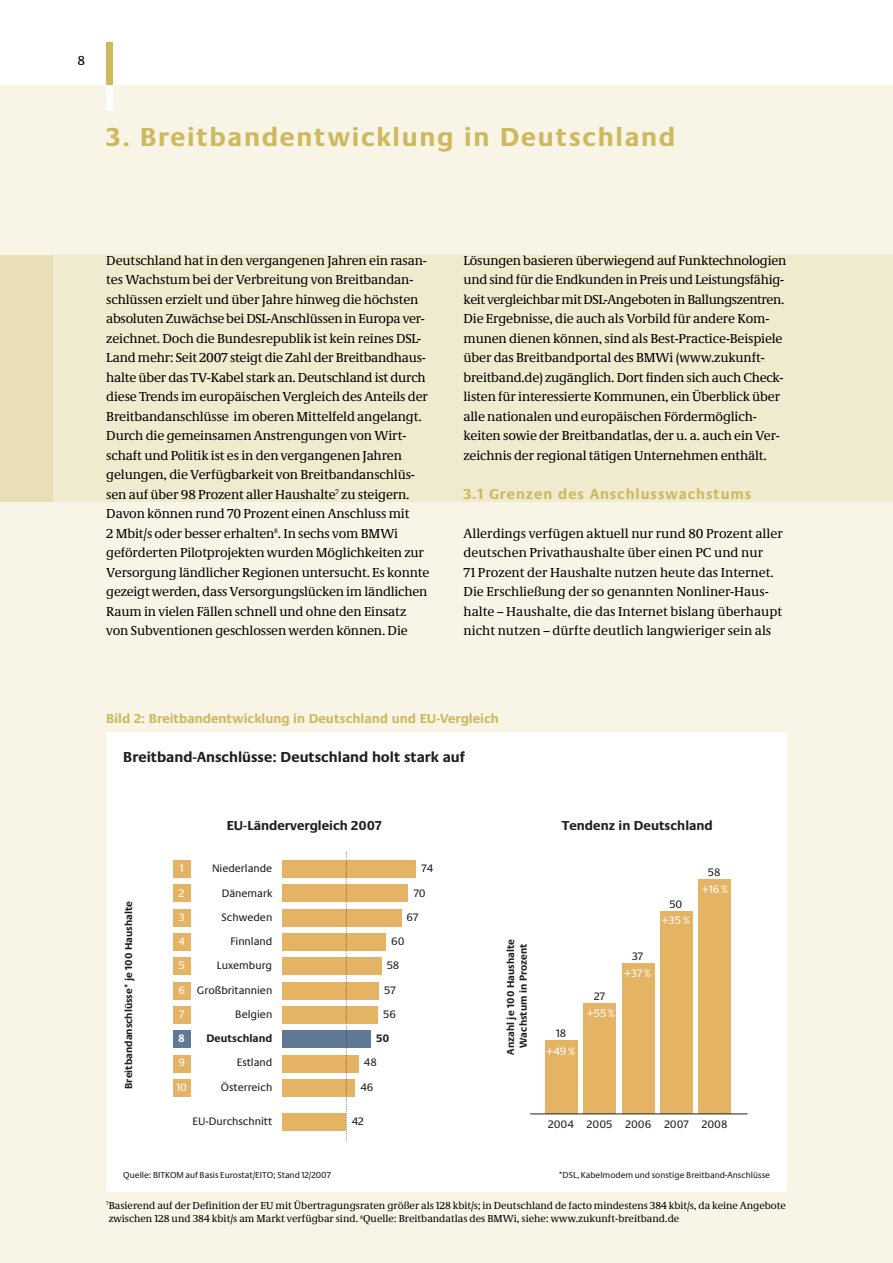
<style>
.page{position:relative;width:893px;height:1263px;background:#fff}
.page>*{position:absolute;margin:0;border:0;box-sizing:border-box;transform-origin:0 0}
.t1{font:700 27px "Neue Praxis";letter-spacing:.06em;color:#ceb95e}
.t2{font:700 15px "Neue Praxis";color:#231f20}
.t3{font:700 15px "Neue Praxis";letter-spacing:.06em;color:#ceb95e}
.t4{font:13.5px/19.5px "Neue Demos";letter-spacing:-.01em;color:#000}
.t5{font:700 13.5px "Neue Praxis";color:#ceb95e}
.t6{font:700 13.5px "Neue Praxis";color:#231f20}
.t7{font:13.5px "Neue Praxis";color:#000}
.t8{font:11.25px/24.3px "Neue Praxis";color:#231f20;text-align:right}
.t9{font:11.25px/24.3px "Neue Praxis";color:#fff}
.t10{font:700 11.25px "Neue Praxis";color:#231f20}
.t11{font:700 11.25px "Neue Praxis";color:#fff}
.t12{font:10.5px/13.5px "Neue Demos";color:#000}
.t13{font:700 10.5px/12.6px "Neue Praxis";color:#231f20;text-align:center}
.t14{font:9px "Neue Praxis";color:#231f20}
</style>
<div class="page">
<div style="left:0;top:85px;width:893px;height:1178px;background:#f8f5e7"></div>
<div style="left:0;top:255px;width:893px;height:247px;background:#f0eacf"></div>
<div style="left:0;top:255px;width:53px;height:247px;background:#e9dfb6"></div>
<div style="left:106px;top:43px;width:7px;height:42px;background:#ceb95e"></div>
<div style="left:106px;top:85px;width:7px;height:26px;background:#fff"></div>
<div style="left:106px;top:733px;width:681px;height:455px;background:#fff"></div>
<div style="left:173px;top:860px;width:17px;height:18px;background:#e5b364"></div>
<div style="left:173px;top:885px;width:17px;height:17px;background:#e5b364"></div>
<div style="left:173px;top:909px;width:17px;height:17px;background:#e5b364"></div>
<div style="left:173px;top:933px;width:17px;height:18px;background:#e5b364"></div>
<div style="left:173px;top:958px;width:17px;height:17px;background:#e5b364"></div>
<div style="left:173px;top:982px;width:17px;height:17px;background:#e5b364"></div>
<div style="left:173px;top:1006px;width:17px;height:17px;background:#e5b364"></div>
<div style="left:173px;top:1030px;width:17px;height:18px;background:#5f7995"></div>
<div style="left:173px;top:1055px;width:17px;height:17px;background:#e5b364"></div>
<div style="left:173px;top:1079px;width:17px;height:17px;background:#e5b364"></div>
<div style="left:282px;top:860px;width:134px;height:18px;background:#e5b364"></div>
<div style="left:282px;top:885px;width:126px;height:17px;background:#e5b364"></div>
<div style="left:282px;top:909px;width:119px;height:17px;background:#e5b364"></div>
<div style="left:282px;top:933px;width:104px;height:18px;background:#e5b364"></div>
<div style="left:282px;top:958px;width:99px;height:17px;background:#e5b364"></div>
<div style="left:282px;top:982px;width:97px;height:17px;background:#e5b364"></div>
<div style="left:282px;top:1006px;width:96px;height:17px;background:#e5b364"></div>
<div style="left:282px;top:1030px;width:89px;height:18px;background:#5f7995"></div>
<div style="left:282px;top:1055px;width:76px;height:17px;background:#e5b364"></div>
<div style="left:282px;top:1079px;width:73px;height:17px;background:#e5b364"></div>
<div style="left:282px;top:1113px;width:64px;height:17px;background:#e5b364"></div>
<div style="left:545px;top:1040px;width:33px;height:74px;background:#e5b364"></div>
<div style="left:584px;top:1003px;width:32px;height:111px;background:#e5b364"></div>
<div style="left:622px;top:963px;width:32px;height:151px;background:#e5b364"></div>
<div style="left:660px;top:911px;width:32px;height:203px;background:#e5b364"></div>
<div style="left:698px;top:879px;width:33px;height:235px;background:#e5b364"></div>
<hr style="left:530px;top:1113px;width:217px;height:1px;background:#231f20">
<svg style="left:346px;top:852px;width:1px;height:289px"></svg>
<p class="t7" style="left:77px;top:55px;width:9px">8</p>
<h1 class="t1" style="left:106px;top:127px;width:571px">3. Breitbandentwicklung in Deutschland</h1>
<p class="t4" style="left:106px;top:252px;width:325px">Deutschland hat in den vergangenen Jahren ein rasan&shy;tes Wachstum bei der Verbreitung von Breitbandan&shy;schlüssen erzielt und über Jahre hinweg die höchsten absoluten Zuwächse bei DSL-Anschlüssen in Europa ver&shy;zeichnet. Doch die Bundesrepublik ist kein reines DSL-Land mehr: Seit 2007 steigt die Zahl der Breitbandhaus&shy;halte über das TV-Kabel stark an. Deutschland ist durch diese Trends im europäischen Vergleich des Anteils der Breitbandanschlüsse im oberen Mittelfeld angelangt.<br>Durch die gemeinsamen Anstrengungen von Wirt&shy;schaft und Politik ist es in den vergangenen Jahren gelungen, die Verfügbarkeit von Breitbandanschlüs&shy;sen auf über 98 Prozent aller Haushalte<sup>7</sup> zu steigern.<br>Davon können rund 70 Prozent einen Anschluss mit<br>2 Mbit/s oder besser erhalten<sup>8</sup>. In sechs vom BMWi geförderten Pilotprojekten wurden Möglichkeiten zur Versorgung ländlicher Regionen untersucht. Es konnte gezeigt werden, dass Versorgungslücken im ländlichen Raum in vielen Fällen schnell und ohne den Einsatz von Subventionen geschlossen werden können. Die</p>
<p class="t4" style="left:463px;top:252px;width:324px">Lösungen basieren überwiegend auf Funktechnologien und sind für die Endkunden in Preis und Leistungsfähig&shy;keit vergleichbar mit DSL-Angeboten in Ballungszentren.<br>Die Ergebnisse, die auch als Vorbild für andere Kom&shy;munen dienen können, sind als Best-Practice-Beispiele über das Breitbandportal des BMWi (www.zukunft&shy;breitband.de) zugänglich. Dort finden sich auch Check&shy;listen für interessierte Kommunen, ein Überblick über alle nationalen und europäischen Fördermöglich&shy;keiten sowie der Breitbandatlas, der u. a. auch ein Ver&shy;zeichnis der regional tätigen Unternehmen enthält.</p>
<p class="t3" style="left:463px;top:488px;width:289px">3.1 Grenzen des Anschlusswachstums</p>
<p class="t4" style="left:463px;top:525px;width:321px">Allerdings verfügen aktuell nur rund 80 Prozent aller deutschen Privathaushalte über einen PC und nur<br>71 Prozent der Haushalte nutzen heute das Internet.<br>Die Erschließung der so genannten Nonliner-Haus&shy;halte – Haushalte, die das Internet bislang überhaupt nicht nutzen – dürfte deutlich langwieriger sein als</p>
<p class="t5" style="left:106px;top:714px;width:394px">Bild 2: Breitbandentwicklung in Deutschland und EU-Vergleich</p>
<p class="t2" style="left:123px;top:752px;width:343px">Breitband-Anschlüsse: Deutschland holt stark auf</p>
<p class="t13" style="left:123px;top:1089px;width:189px;rotate:-90deg">Breitbandanschlüsse* je 100 Haushalte</p>
<p class="t6" style="left:227px;top:821px;width:156px">EU-Ländervergleich 2007</p>
<p class="t6" style="left:562px;top:821px;width:152px">Tendenz in Deutschland</p>
<p class="t9" style="left:178px;top:857px;width:8px">1<br>2<br>3<br>4<br>5<br>6<br>7</p>
<p class="t11" style="left:178px;top:1034px;width:8px">8</p>
<p class="t9" style="left:176px;top:1051px;width:12px">9<br>10</p>
<p class="t8" style="left:197px;top:857px;width:77px">Niederlande<br>Dänemark<br>Schweden<br>Finnland<br>Luxemburg<br>Großbritannien<br>Belgien</p>
<p class="t10" style="left:206px;top:1034px;width:67px">Deutschland</p>
<p class="t8" style="left:221px;top:1051px;width:53px">Estland<br>Österreich</p>
<p class="t8" style="left:422px;top:857px;width:13px">74</p>
<p class="t8" style="left:414px;top:881px;width:13px">70</p>
<p class="t8" style="left:407px;top:906px;width:13px">67</p>
<p class="t8" style="left:391px;top:930px;width:15px">60</p>
<p class="t8" style="left:387px;top:954px;width:14px">58</p>
<p class="t8" style="left:384px;top:979px;width:13px">57</p>
<p class="t8" style="left:383px;top:1003px;width:14px">56</p>
<p class="t10" style="left:376px;top:1034px;width:15px">50</p>
<p class="t8" style="left:360px;top:1051px;width:18px;text-align:center">48<br>46</p>
<p class="t13" style="left:505px;top:1055px;width:117px;rotate:-90deg">Anzahl je 100 Haushalte<br>Wachstum in Prozent</p>
<p class="t8" style="left:556px;top:1022px;width:12px">18</p>
<p class="t9" style="left:546px;top:1040px;width:30px">+49 %</p>
<p class="t8" style="left:594px;top:985px;width:12px">27</p>
<p class="t9" style="left:587px;top:1002px;width:30px">+55 %</p>
<p class="t8" style="left:632px;top:945px;width:13px">37</p>
<p class="t9" style="left:624px;top:962px;width:28px">+37 %</p>
<p class="t8" style="left:669px;top:893px;width:15px">50</p>
<p class="t9" style="left:662px;top:909px;width:29px">+35 %</p>
<p class="t8" style="left:708px;top:861px;width:14px">58</p>
<p class="t9" style="left:702px;top:878px;width:28px">+16 %</p>
<p class="t8" style="left:192px;top:1110px;width:81px">EU-Durchschnitt</p>
<p class="t8" style="left:352px;top:1110px;width:14px">42</p>
<p class="t8" style="left:548px;top:1113px;width:181px">2004 2005 2006 2007 2008</p>
<p class="t14" style="left:123px;top:1172px;width:209px">Quelle: BITKOM auf Basis Eurostat/EITO; Stand 12/2007</p>
<p class="t14" style="left:559px;top:1172px;width:213px">*DSL, Kabelmodem und sonstige Breitband-Anschlüsse</p>
<p class="t12" style="left:106px;top:1199px;width:681px"><sup>7</sup>Basierend auf der Definition der EU mit Übertragungsraten größer als 128 kbit/s; in Deutschland de facto mindestens 384 kbit/s, da keine Angebote zwischen 128 und 384 kbit/s am Markt verfügbar sind. <sup>8</sup>Quelle: Breitbandatlas des BMWi, siehe: www.zukunft-breitband.de</p>
</div>
